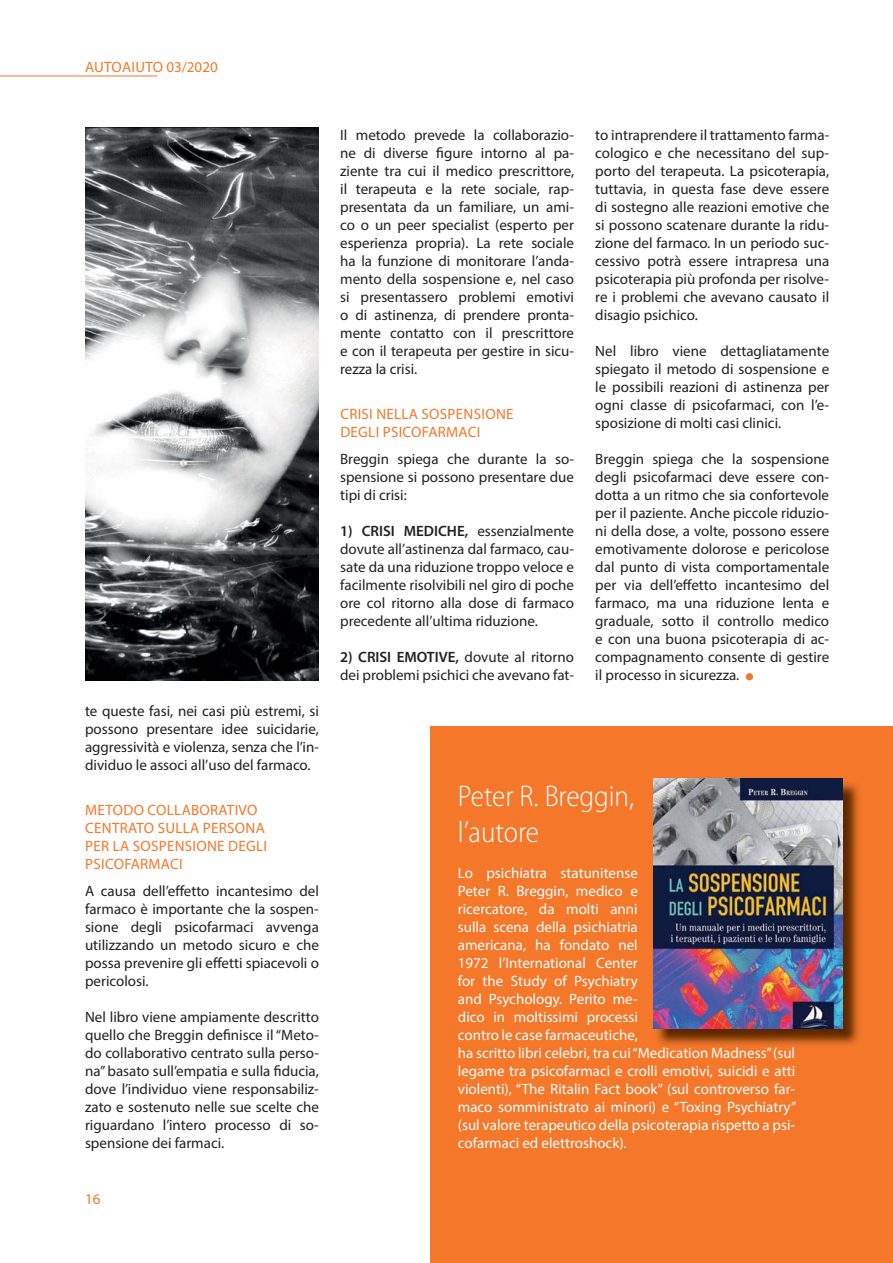
<style>
.page{position:relative;width:893px;height:1263px;background:#fff}
.page>*{position:absolute;margin:0;border:0;box-sizing:border-box;transform-origin:0 0}
.t1{font:300 semi-condensed 30px/36px "Myriad Pro";color:#fff}
.t2{font:15px/18px "Myriad Pro";color:#231f20;text-align:justify}
.t3{font:15px/18px "Myriad Pro";color:#fff}
.t4{font:15px/18px "Myriad Pro";letter-spacing:.02em;color:#f4772a}
.t5{font:15px "Myriad Pro";color:#f4772a}
.s1{font-weight:600}
</style>
<div class="page">
<hr style="left:0;top:76px;width:157px;height:1px;background:#f4772a">
<div style="left:431px;top:727px;width:462px;height:536px;background:#f4772a"></div>
<img style="left:655px;top:781px;width:204px;height:264px">
<img style="left:653px;top:778px;width:189px;height:250px">
<img style="left:85px;top:128px;width:234px;height:552px">
<div style="left:746px;top:673px;width:7px;height:7px;background:#f4772a;border-radius:50%"></div>
<p class="t5" style="left:85px;top:61px;width:134px">AUTOAIUTO 03/2020</p>
<p class="t2" style="left:85px;top:704px;width:235px">te queste fasi, nei casi più estremi, si possono presentare idee suicidarie, aggressività e violenza, senza che l’in&shy;dividuo le associ all’uso del farmaco.</p>
<p class="t4" style="left:85px;top:802px;width:183px">METODO COLLABORATIVO<br>CENTRATO SULLA PERSONA<br>PER LA SOSPENSIONE DEGLI<br>PSICOFARMACI</p>
<p class="t2" style="left:85px;top:884px;width:235px">A causa dell’effetto incantesimo del farmaco è importante che la sospen&shy;sione degli psicofarmaci avvenga utilizzando un metodo sicuro e che possa prevenire gli effetti spiacevoli o pericolosi.</p>
<p class="t2" style="left:85px;top:1010px;width:235px">Nel libro viene ampiamente descritto quello che Breggin definisce il “Meto&shy;do collaborativo centrato sulla perso&shy;na” basato sull’empatia e sulla fiducia, dove l’individuo viene responsabiliz&shy;zato e sostenuto nelle sue scelte che riguardano l’intero processo di so&shy;spensione dei farmaci.</p>
<p class="t4" style="left:85px;top:1191px;width:17px">16</p>
<p class="t2" style="left:340px;top:128px;width:235px">Il metodo prevede la collaborazio&shy;ne di diverse figure intorno al pa&shy;ziente tra cui il medico prescrittore, il terapeuta e la rete sociale, rap&shy;presentata da un familiare, un ami&shy;co o un peer specialist (esperto per esperienza propria). La rete sociale ha la funzione di monitorare l’anda&shy;mento della sospensione e, nel caso si presentassero problemi emotivi o di astinenza, di prendere pronta&shy;mente contatto con il prescrittore e con il terapeuta per gestire in sicu&shy;rezza la crisi.</p>
<p class="t4" style="left:340px;top:406px;width:175px">CRISI NELLA SOSPENSIONE<br>DEGLI PSICOFARMACI</p>
<p class="t2" style="left:340px;top:452px;width:235px">Breggin spiega che durante la so&shy;spensione si possono presentare due tipi di crisi:</p>
<p class="t2" style="left:340px;top:524px;width:235px"><span class="s1">1) CRISI MEDICHE,</span> essenzialmente dovute all’astinenza dal farmaco, cau&shy;sate da una riduzione troppo veloce e facilmente risolvibili nel giro di poche ore col ritorno alla dose di farmaco precedente all’ultima riduzione.</p>
<p class="t2" style="left:340px;top:650px;width:235px"><span class="s1">2) CRISI EMOTIVE,</span> dovute al ritorno dei problemi psichici che avevano fat-</p>
<p class="t2" style="left:595px;top:128px;width:235px">to intraprendere il trattamento farma&shy;cologico e che necessitano del sup&shy;porto del terapeuta. La psicoterapia, tuttavia, in questa fase deve essere di sostegno alle reazioni emotive che si possono scatenare durante la ridu&shy;zione del farmaco. In un periodo suc&shy;cessivo potrà essere intrapresa una psicoterapia più profonda per risolve&shy;re i problemi che avevano causato il disagio psichico.</p>
<p class="t2" style="left:595px;top:344px;width:235px">Nel libro viene dettagliatamente spiegato il metodo di sospensione e le possibili reazioni di astinenza per ogni classe di psicofarmaci, con l’e&shy;sposizione di molti casi clinici.</p>
<p class="t2" style="left:595px;top:452px;width:235px">Breggin spiega che la sospensione degli psicofarmaci deve essere con&shy;dotta a un ritmo che sia confortevole per il paziente. Anche piccole riduzio&shy;ni della dose, a volte, possono essere emotivamente dolorose e pericolose dal punto di vista comportamentale per via dell’effetto incantesimo del farmaco, ma una riduzione lenta e graduale, sotto il controllo medico e con una buona psicoterapia di ac&shy;compagnamento consente di gestire il processo in sicurezza.</p>
<h1 class="t1" style="left:458px;top:781px;width:178px">Peter R. Breggin, l’autore</h1>
<p class="t3" style="left:458px;top:866px;width:340px">Lo psichiatra statunitense<br>Peter R. Breggin, medico e<br>ricercatore, da molti anni<br>sulla scena della psichiatria<br>americana, ha fondato nel<br>1972 l’International Center<br>for the Study of Psychiatry<br>and Psychology. Perito me-<br>dico in moltissimi processi<br>contro le case farmaceutiche,<br>ha scritto libri celebri, tra cui “Medication Madness” (sul legame tra psicofarmaci e crolli emotivi, suicidi e atti violenti), “The Ritalin Fact book” (sul controverso far&shy;maco somministrato ai minori) e “Toxing Psychiatry” (sul valore terapeutico della psicoterapia rispetto a psi&shy;cofarmaci ed elettroshock).</p>
</div>
